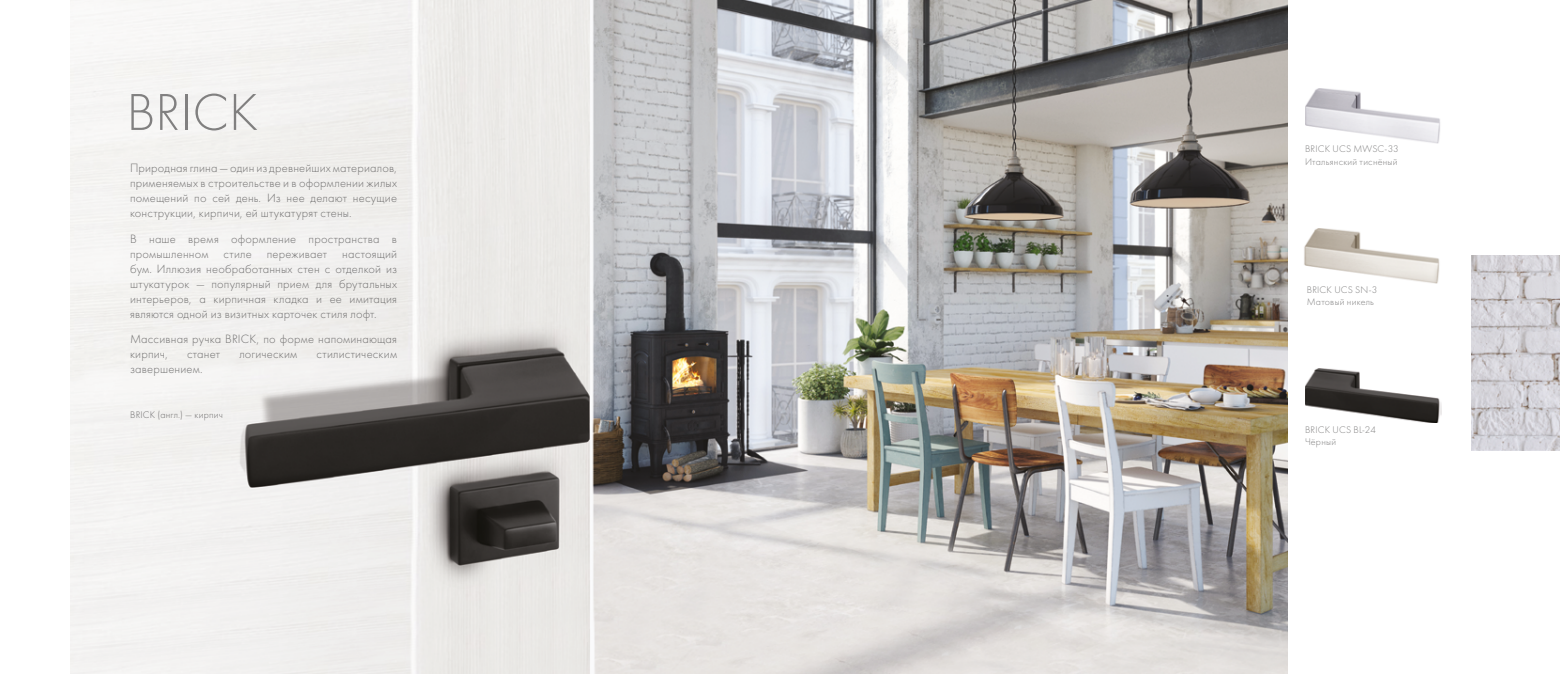
<style>
.page{position:relative;width:1560px;height:674px;background:#fff}
.page>*{position:absolute;margin:0;border:0;box-sizing:border-box;transform-origin:0 0}
.t1{font:53.75px "Futura Light C";color:#818080}
.t2{font:12.5px/15px "Futura Light C";letter-spacing:.015em;color:#706f6f;text-align:justify}
.t3{font:10px/12.8px "Futura Light C";letter-spacing:.02em;color:#818080}
.t4{font:10px "Futura Light C";letter-spacing:.02em;color:#706f6f}
</style>
<div class="page">
<img style="left:71px;top:0;width:1216px;height:673px">
<img style="left:1304px;top:228px;width:136px;height:55px">
<img style="left:1305px;top:88px;width:135px;height:56px">
<img style="left:1305px;top:368px;width:135px;height:54px">
<img style="left:1471px;top:256px;width:88px;height:194px">
<h1 class="t1" style="left:126px;top:84px;width:133px">BRICK</h1>
<p class="t2" style="left:130px;top:160px;width:268px">Природная глина — один из древнейших материалов, применяемых в строительстве и в оформлении жилых помещений по сей день. Из нее делают несущие конструкции, кирпичи, ей штукатурят стены.</p>
<p class="t2" style="left:130px;top:231px;width:268px">В наше время оформление пространства в промышленном стиле переживает настоящий бум. Иллюзия необработанных стен с отделкой из штукатурок — популярный прием для брутальных интерьеров, а кирпичная кладка и ее имитация являются одной из визитных карточек стиля лофт.</p>
<p class="t2" style="left:130px;top:332px;width:268px">Массивная ручка BRICK, по форме напоминающая кирпич,</p>
<p class="t2" style="left:187px;top:347px;width:35px">станет</p>
<p class="t2" style="left:239px;top:347px;width:59px">логическим</p>
<p class="t2" style="left:316px;top:347px;width:82px">стилистическим</p>
<p class="t2" style="left:130px;top:362px;width:74px">завершением.</p>
<p class="t4" style="left:130px;top:409px;width:94px">BRICK (англ.) — кирпич</p>
<p class="t3" style="left:1304px;top:143px;width:95px">BRICK UCS MWSC-33</p>
<p class="t3" style="left:1304px;top:156px;width:94px">Итальянский тиснёный</p>
<p class="t3" style="left:1306px;top:283px;width:72px">BRICK UCS SN-3</p>
<p class="t3" style="left:1306px;top:296px;width:69px">Матовый никель</p>
<p class="t3" style="left:1304px;top:423px;width:72px">BRICK UCS BL-24<br>Чёрный</p>
</div>
